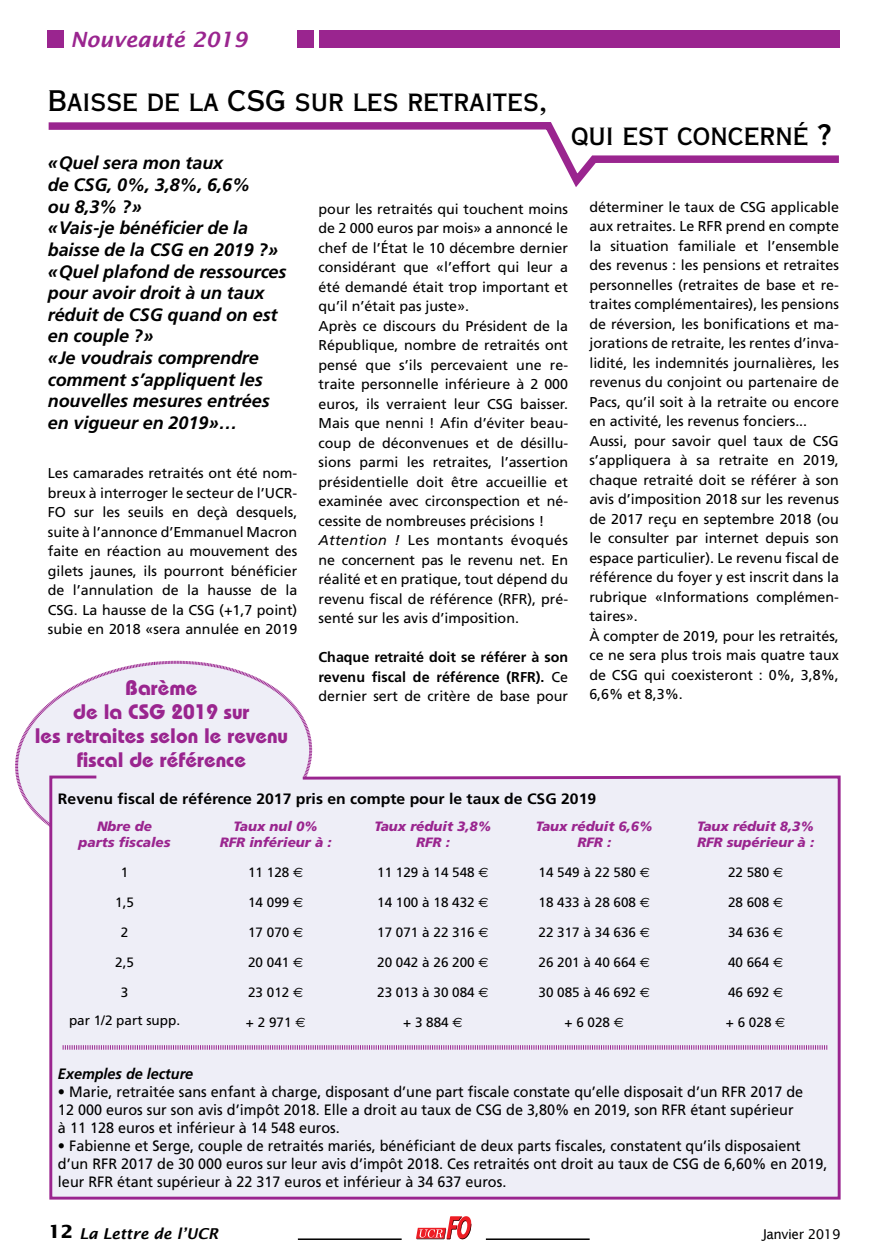
<style>
.page{position:relative;width:890px;height:1259px;background:#fff}
.page>*{position:absolute;margin:0;border:0;box-sizing:border-box;transform-origin:0 0}
.t1{font:28.5px "Copperplate Thirty AB";color:#000}
.t2{font:700 21px/24px "Bauhaus";color:#9a258f;text-align:center}
.t3{font:italic 600 21px "Lucida Sans";color:#9a258f}
.t4{font:italic 700 18px/21.6px "Frutiger";letter-spacing:-.005em;color:#000}
.t5{font:15px/18px "Frutiger";color:#000;scale:.96 1}
.t6{font:700 15px "Frutiger";color:#000;scale:1.05 1}
.t7{font:italic 600 15px "Lucida Sans";color:#000}
.t8{font:italic 700 15px "Frutiger";color:#000;scale:.96 1}
.t9{font:14.25px/19.5px "Frutiger";color:#000}
.t10{font:700 14.25px/19.5px "Frutiger";color:#000;text-align:justify}
.t11{font:13.5px/28.5px "Frutiger";color:#000;text-align:center}
.t12{font:italic 900 13.5px/16.2px "Frutiger";color:#9a258f;text-align:center}
.t13{font:13.5px "Lucida Sans";letter-spacing:-.03em;color:#000}
.s1{font-style:italic}
.s2{font-weight:400}
.s3{font-family:"Euro Sans"}
.s4{font-weight:700;font-style:normal;font-size:18px}
</style>
<div class="page">
<svg style="left:416px;top:1216px;width:55px;height:22px"></svg>
<hr style="left:486px;top:1238px;width:103px;height:1px;background:#000">
<hr style="left:298px;top:1238px;width:104px;height:1px;background:#000">
<div style="left:319px;top:31px;width:520px;height:17px;background:#9a258f"></div>
<div style="left:297px;top:31px;width:17px;height:17px;background:#9a258f"></div>
<div style="left:48px;top:31px;width:16px;height:17px;background:#9a258f"></div>
<svg style="left:48px;top:122px;width:791px;height:65px"></svg>
<svg style="left:15px;top:660px;width:298px;height:166px"></svg>
<div style="left:48px;top:774px;width:793px;height:426px;background:#eeeef7"></div>
<svg style="left:62px;top:1044px;width:765px;height:6px;background:#d1aad3"></svg>
<h2 class="t3" style="left:71px;top:27px;width:178px">Nouveauté 2019</h2>
<h1 class="t1" style="left:48px;top:83px;width:501px">Baisse de la CSG sur les retraites,</h1>
<h1 class="t1" style="left:571px;top:118px;width:262px">qui est concerné ?</h1>
<p class="t4" style="left:48px;top:152px;width:240px">«Quel sera mon taux<br>de CSG, 0%, 3,8%, 6,6%<br>ou 8,3% ?»<br>«Vais-je bénéficier de la baisse de la CSG en 2019 ?» «Quel plafond de ressources pour avoir droit à un taux réduit de CSG quand on est en couple ?»<br>«Je voudrais comprendre comment s’appliquent les nouvelles mesures entrées en vigueur en 2019»…</p>
<p class="t9" style="left:48px;top:463px;width:251px;text-align:justify">Les camarades retraités ont été nom&shy;breux à interroger le secteur de l’UCR-FO sur les seuils en deçà desquels, suite à l’annonce d’Emmanuel Macron faite en réaction au mouvement des gilets jaunes, ils pourront bénéficier de l’annulation de la hausse de la CSG. La hausse de la CSG (+1,7 point) subie en 2018 «sera annulée en 2019</p>
<p class="t9" style="left:589px;top:197px;width:251px">déterminer le taux de CSG applicable aux retraites. Le RFR prend en compte la situation familiale et l’ensemble des revenus : les pensions et retraites personnelles (retraites de base et re&shy;traites complémentaires), les pensions de réversion, les bonifications et ma&shy;jorations de retraite, les rentes d’inva&shy;lidité, les indemnités journalières, les revenus du conjoint ou partenaire de Pacs, qu’il soit à la retraite ou encore en activité, les revenus fonciers...<br>Aussi, pour savoir quel taux de CSG s’appliquera à sa retraite en 2019, chaque retraité doit se référer à son avis d’imposition 2018 sur les revenus de 2017 reçu en septembre 2018 (ou le consulter par internet depuis son espace particulier). Le revenu fiscal de référence du foyer y est inscrit dans la rubrique «I nformations complémen&shy;taires».<br>à compter de 2019, pour les retraités, ce ne sera plus trois mais quatre taux de CSG qui coexisteront : 0%, 3,8%,</p>
<p class="t9" style="left:318px;top:199px;width:251px">pour les retraités qui touchent moins de 2 000 euros par mois» a annoncé le chef de l’état le 10 décembre dernier considérant que «l’effort qui leur a été demandé était trop important et qu’il n’était pas juste».<br>Après ce discours du Président de la République, nombre de retraités ont pensé que s’ils percevaient une re&shy;traite personnelle inférieure à 2 000 euros, ils verraient leur CSG baisser.<br>Mais que nenni ! Afin d’éviter beau&shy;coup de déconvenues et de désillu&shy;sions parmi les retraites, l’assertion présidentielle doit être accueillie et examinée avec circonspection et né&shy;cessite de nombreuses précisions !<br><span class="s1">Attention !</span> Les montants évoqués ne concernent pas le revenu net. En réalité et en pratique, tout dépend du revenu fiscal de référence (RFR), pré&shy;senté sur les avis d’imposition.</p>
<p class="t10" style="left:318px;top:647px;width:251px">Chaque retraité doit se référer à son revenu fiscal de référence (RFR). <span class="s2">Ce dernier sert de critère de base pour</span></p>
<h2 class="t2" style="left:125px;top:674px;width:74px">Barème</h2>
<p class="t9" style="left:589px;top:684px;width:95px">6,6% et 8,3%.</p>
<h2 class="t2" style="left:35px;top:698px;width:255px">de la CSG 2019 sur<br>les retraites selon le revenu fiscal de référence</h2>
<p class="t6" style="left:58px;top:790px;width:514px">Revenu fiscal de référence 2017 pris en compte pour le taux de CSG 2019</p>
<p class="t12" style="left:79px;top:817px;width:93px">Nbre de parts fiscales</p>
<p class="t11" style="left:121px;top:857px;width:9px">1</p>
<p class="t11" style="left:115px;top:887px;width:20px">1,5</p>
<p class="t11" style="left:121px;top:917px;width:9px">2</p>
<p class="t11" style="left:115px;top:947px;width:20px">2,5</p>
<p class="t11" style="left:69px;top:977px;width:113px">3<br>par 1/2 part supp.</p>
<p class="t12" style="left:220px;top:817px;width:113px">Taux nul 0%<br>RFR inférieur à :</p>
<p class="t11" style="left:248px;top:857px;width:57px">11 128 <span class="s3">E</span></p>
<p class="t11" style="left:248px;top:887px;width:57px">14 099 <span class="s3">E</span></p>
<p class="t11" style="left:248px;top:917px;width:57px">17 070 <span class="s3">E</span></p>
<p class="t11" style="left:248px;top:947px;width:57px">20 041 <span class="s3">E</span></p>
<p class="t11" style="left:248px;top:977px;width:57px">23 012 <span class="s3">E</span></p>
<p class="t11" style="left:246px;top:1007px;width:61px">+ 2 971 <span class="s3">E</span></p>
<p class="t12" style="left:374px;top:817px;width:118px">Taux réduit 3,8%<br>RFR :</p>
<p class="t11" style="left:377px;top:857px;width:113px">11 129 à 14 548 <span class="s3">E</span></p>
<p class="t11" style="left:377px;top:887px;width:113px">14 100 à 18 432 <span class="s3">E</span></p>
<p class="t11" style="left:377px;top:917px;width:113px">17 071 à 22 316 <span class="s3">E</span></p>
<p class="t11" style="left:377px;top:947px;width:113px">20 042 à 26 200 <span class="s3">E</span></p>
<p class="t11" style="left:377px;top:977px;width:113px">23 013 à 30 084 <span class="s3">E</span></p>
<p class="t11" style="left:403px;top:1007px;width:61px">+ 3 884 <span class="s3">E</span></p>
<p class="t12" style="left:536px;top:817px;width:118px">Taux réduit 6,6%<br>RFR :</p>
<p class="t11" style="left:538px;top:857px;width:113px">14 549 à 22 580 <span class="s3">E</span></p>
<p class="t11" style="left:538px;top:887px;width:113px">18 433 à 28 608 <span class="s3">E</span></p>
<p class="t11" style="left:538px;top:917px;width:113px">22 317 à 34 636 <span class="s3">E</span></p>
<p class="t11" style="left:538px;top:947px;width:113px">26 201 à 40 664 <span class="s3">E</span></p>
<p class="t11" style="left:538px;top:977px;width:113px">30 085 à 46 692 <span class="s3">E</span></p>
<p class="t11" style="left:564px;top:1007px;width:61px">+ 6 028 <span class="s3">E</span></p>
<p class="t12" style="left:697px;top:817px;width:119px;text-align:left">Taux réduit 8,3%<br>RFR supérieur à :</p>
<p class="t11" style="left:728px;top:857px;width:57px">22 580 <span class="s3">E</span></p>
<p class="t11" style="left:728px;top:887px;width:57px">28 608 <span class="s3">E</span></p>
<p class="t11" style="left:728px;top:917px;width:57px">34 636 <span class="s3">E</span></p>
<p class="t11" style="left:728px;top:947px;width:57px">40 664 <span class="s3">E</span></p>
<p class="t11" style="left:728px;top:977px;width:57px">46 692 <span class="s3">E</span></p>
<p class="t11" style="left:726px;top:1007px;width:61px">+ 6 028 <span class="s3">E</span></p>
<p class="t8" style="left:58px;top:1064px;width:142px">Exemples de lecture</p>
<p class="t5" style="left:58px;top:1081px;width:778px">• Marie, retraitée sans enfant à charge, disposant d’une part fiscale constate qu’elle disposait d’un RFR 2017 de<br>12 000 euros sur son avis d’impôt 2018. Elle a droit au taux de CSG de 3,80% en 2019, son RFR étant supérieur à 11 128 euros et inférieur à 14 548 euros.</p>
<p class="t5" style="left:58px;top:1135px;width:803px">• Fabienne et Serge, couple de retraités mariés, bénéficiant de deux parts fiscales, constatent qu’ils disposaient d’un RFR 2017 de 30 000 euros sur leur avis d’impôt 2018. Ces retraités ont droit au taux de CSG de 6,60% en 2019, leur RFR étant supérieur à 22 317 euros et inférieur à 34 637 euros.</p>
<p class="t7" style="left:48px;top:1224px;width:171px"><span class="s4">12</span> La Lettre de l’UCR</p>
<p class="t13" style="left:762px;top:1226px;width:79px">Janvier 2019</p>
</div>
